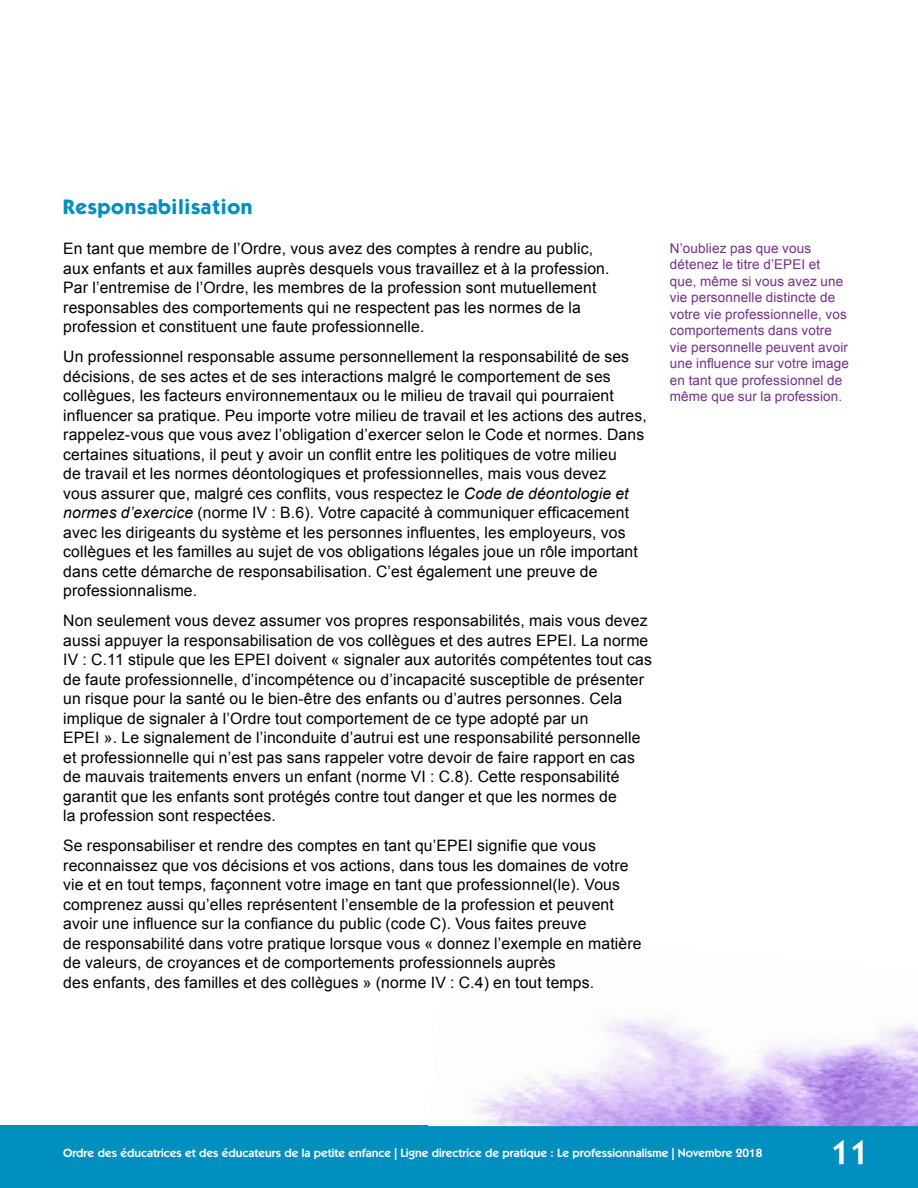
<style>
.page{position:relative;width:918px;height:1188px;background:#fff}
.page>*{position:absolute;margin:0;border:0;box-sizing:border-box;transform-origin:0 0}
.t1{font:600 34.5px "ITC Kabel Std";color:#fff}
.t2{font:700 21px "ITC Kabel Std";letter-spacing:.03em;color:#008fbe}
.t3{font:15.75px/19.5px "Arial";letter-spacing:.01em;color:#000}
.t4{font:13.5px/16.5px "Arial";letter-spacing:.01em;color:#752f8a}
.t5{font:600 12px "ITC Kabel Std";color:#fff}
.s1{font-style:italic}
</style>
<div class="page">
<div style="left:0;top:1125px;width:918px;height:63px;background:#008fbe"></div>
<img style="left:428px;top:1018px;width:490px;height:108px">
<h2 class="t2" style="left:63px;top:194px;width:191px">Responsabilisation</h2>
<p class="t3" style="left:63px;top:239px;width:548px">En tant que membre de l’Ordre, vous avez des comptes à rendre au public, aux enfants et aux familles auprès desquels vous travaillez et à la profession.<br>Par l’entremise de l’Ordre, les membres de la profession sont mutuellement responsables des comportements qui ne respectent pas les normes de la profession et constituent une faute professionnelle.</p>
<p class="t3" style="left:63px;top:347px;width:585px">Un professionnel responsable assume personnellement la responsabilité de ses décisions, de ses actes et de ses interactions malgré le comportement de ses collègues, les facteurs environnementaux ou le milieu de travail qui pourraient influencer sa pratique. Peu importe votre milieu de travail et les actions des autres, rappelez-vous que vous avez l’obligation d’exercer selon le Code et normes. Dans certaines situations, il peut y avoir un conflit entre les politiques de votre milieu<br>de travail et les normes déontologiques et professionnelles, mais vous devez<br>vous assurer que, malgré ces conflits, vous respectez le <span class="s1">Code de déontologie et normes d’exercice</span> (norme IV : B.6). Votre capacité à communiquer efficacement avec les dirigeants du système et les personnes influentes, les employeurs, vos collègues et les familles au sujet de vos obligations légales joue un rôle important dans cette démarche de responsabilisation. C’est également une preuve de professionnalisme.</p>
<p class="t3" style="left:63px;top:611px;width:590px">Non seulement vous devez assumer vos propres responsabilités, mais vous devez aussi appuyer la responsabilisation de vos collègues et des autres EPEI. La norme IV : C.11 stipule que les EPEI doivent « signaler aux autorités compétentes tout cas de faute professionnelle, d’incompétence ou d’incapacité susceptible de présenter un risque pour la santé ou le bien-être des enfants ou d’autres personnes. Cela implique de signaler à l’Ordre tout comportement de ce type adopté par un<br>EPEI ». Le signalement de l’inconduite d’autrui est une responsabilité personnelle et professionnelle qui n’est pas sans rappeler votre devoir de faire rapport en cas de mauvais traitements envers un enfant (norme VI : C.8). Cette responsabilité garantit que les enfants sont protégés contre tout danger et que les normes de<br>la profession sont respectées.</p>
<p class="t3" style="left:63px;top:836px;width:580px">Se responsabiliser et rendre des comptes en tant qu’EPEI signifie que vous reconnaissez que vos décisions et vos actions, dans tous les domaines de votre vie et en tout temps, façonnent votre image en tant que professionnel(le). Vous comprenez aussi qu’elles représentent l’ensemble de la profession et peuvent avoir une influence sur la confiance du public (code C). Vous faites preuve<br>de responsabilité dans votre pratique lorsque vous « donnez l’exemple en matière de valeurs, de croyances et de comportements professionnels auprès<br>des enfants, des familles et des collègues » (norme IV : C.4) en tout temps.</p>
<p class="t4" style="left:670px;top:240px;width:181px">N’oubliez pas que vous détenez le titre d’EPEI et que, même si vous avez une vie personnelle distincte de votre vie professionnelle, vos comportements dans votre vie personnelle peuvent avoir une influence sur votre image en tant que professionnel de même que sur la profession.</p>
<p class="t5" style="left:63px;top:1146px;width:701px">Ordre des éducatrices et des éducateurs de la petite enfance | Ligne directrice de pratique : Le professionnalisme | Novembre 2018</p>
<h1 class="t1" style="left:831px;top:1132px;width:40px">11</h1>
</div>
